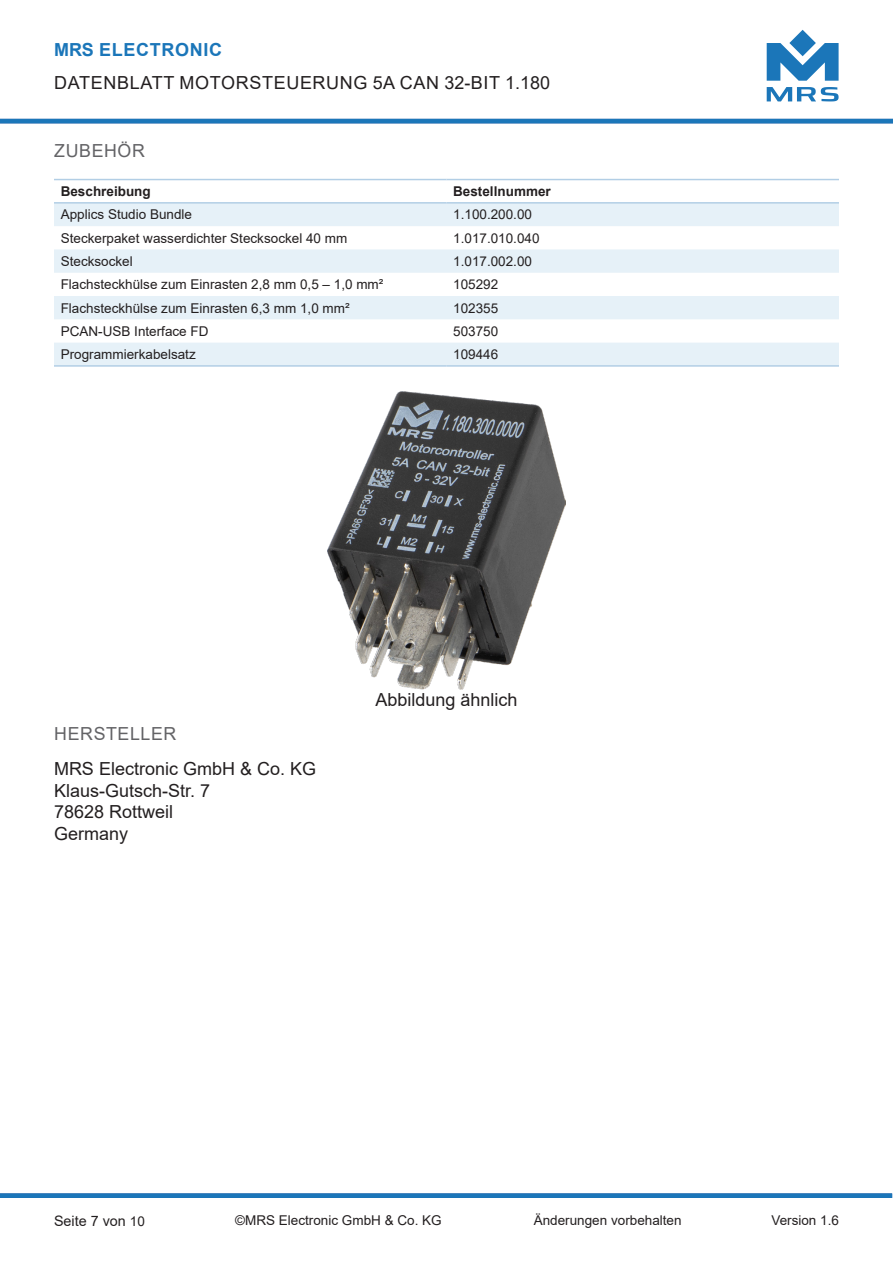
<style>
.page{position:relative;width:893px;height:1263px;background:#fff}
.page>*{position:absolute;margin:0;border:0;box-sizing:border-box;transform-origin:0 0}
.t1{font:18px "Arial";color:#231f20}
.t2{font:18px "Arial";letter-spacing:.035em;color:#231f20}
.t3{font:18px "Arial";letter-spacing:.035em;color:#636366}
.t4{font:700 18px "Arial";letter-spacing:.035em;color:#1b76b9}
.t5{font:14.4px "Arial";color:#231f20}
.Text{font:13.5px "Arial";color:#231f20}
.Test_Fett{font:700 13.5px "Arial";color:#231f20}
.s1{font-size:13.5px}
</style>
<div class="page">
<svg style="left:767px;top:87px;width:72px;height:14px"></svg>
<svg style="left:767px;top:30px;width:72px;height:51px"></svg>
<div style="left:0;top:1193px;width:892px;height:5px;background:#1b76b9"></div>
<hr style="left:0;top:119px;width:893px;height:4px;background:#1b76b9">
<svg style="left:54px;top:204px;width:785px;height:161px;fill:#e6f1f8"></svg>
<hr style="left:54px;top:365px;width:392px;height:2px;background:#b2cee5">
<hr style="left:446px;top:365px;width:393px;height:2px;background:#b2cee5">
<hr style="left:54px;top:179px;width:392px;height:1px;background:#b2cee5">
<hr style="left:446px;top:179px;width:393px;height:1px;background:#b2cee5">
<hr style="left:54px;top:202px;width:392px;height:2px;background:#b2cee5">
<hr style="left:446px;top:202px;width:393px;height:2px;background:#b2cee5">
<img style="left:327px;top:391px;width:239px;height:299px">
<h1 class="t4" style="left:54px;top:37px;width:169px">MRS ELECTRONIC</h1>
<h1 class="t2" style="left:54px;top:70px;width:497px">DATENBLATT MOTORSTEUERUNG 5A CAN 32-BIT 1.180</h1>
<p class="t3" style="left:54px;top:138px;width:92px">ZUBEHÖR</p>
<p class="Test_Fett" style="left:61px;top:182px;width:92px">Beschreibung</p>
<p class="Test_Fett" style="left:453px;top:182px;width:99px">Bestellnummer</p>
<p class="Text" style="left:61px;top:205px;width:133px">Applics Studio Bundle</p>
<p class="Text" style="left:453px;top:205px;width:80px">1.100.200.00</p>
<p class="Text" style="left:61px;top:229px;width:288px">Steckerpaket wasserdichter Stecksockel 40 mm</p>
<p class="Text" style="left:453px;top:229px;width:88px">1.017.010.040</p>
<p class="Text" style="left:61px;top:252px;width:74px">Stecksockel</p>
<p class="Text" style="left:453px;top:252px;width:80px">1.017.002.00</p>
<p class="Text" style="left:61px;top:275px;width:324px">Flachsteckhülse zum Einrasten 2,8 mm 0,5 – 1,0 mm²</p>
<p class="Text" style="left:453px;top:275px;width:47px">105292</p>
<p class="Text" style="left:61px;top:299px;width:290px">Flachsteckhülse zum Einrasten 6,3 mm 1,0 mm²</p>
<p class="Text" style="left:453px;top:299px;width:47px">102355</p>
<p class="Text" style="left:61px;top:322px;width:149px">PCAN-USB Interface FD</p>
<p class="Text" style="left:453px;top:322px;width:47px">503750</p>
<p class="Text" style="left:61px;top:345px;width:137px">Programmierkabelsatz</p>
<p class="Text" style="left:453px;top:345px;width:47px">109446</p>
<p class="t3" style="left:54px;top:721px;width:124px">HERSTELLER</p>
<p class="t1" style="left:54px;top:756px;width:264px">MRS Electronic GmbH &amp; Co. KG</p>
<p class="t1" style="left:54px;top:778px;width:158px">Klaus-Gutsch-Str. 7</p>
<p class="t1" style="left:54px;top:799px;width:121px">78628 Rottweil</p>
<p class="t1" style="left:54px;top:821px;width:76px">Germany</p>
<p class="t1" style="left:375px;top:687px;width:144px">Abbildung ähnlich</p>
<p class="t5" style="left:54px;top:1211px;width:92px">Seite 7 von <span class="s1">10</span></p>
<p class="Text" style="left:235px;top:1211px;width:208px">©MRS Electronic GmbH &amp; Co. KG</p>
<p class="Text" style="left:534px;top:1211px;width:149px">Änderungen vorbehalten</p>
<p class="Text" style="left:771px;top:1211px;width:69px">Version 1.6</p>
</div>
